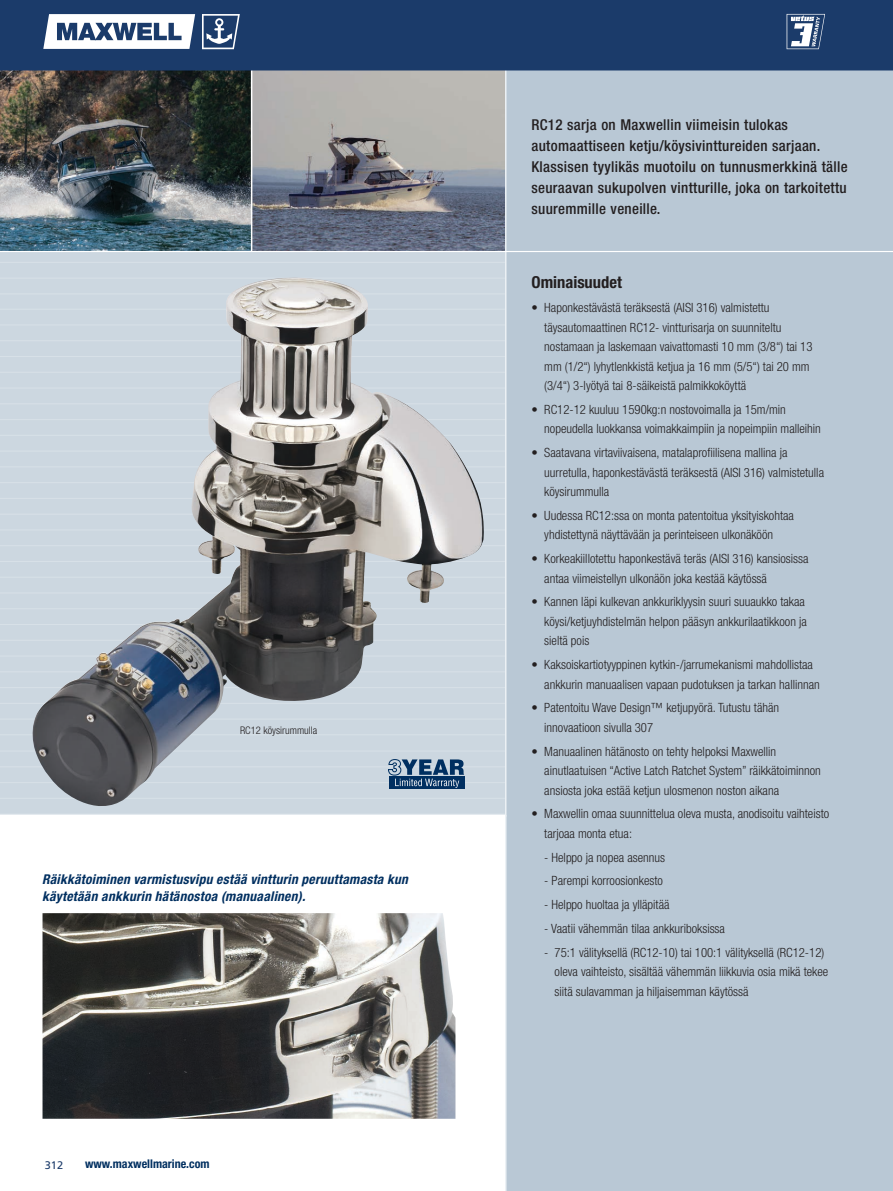
<style>
.page{position:relative;width:893px;height:1191px;background:#fff}
.page>*{position:absolute;margin:0;border:0;box-sizing:border-box;transform-origin:0 0}
.t1{font:700 condensed 16.5px "Helvetica Neue LT Std";color:#231f20}
.t2{font:500 condensed 15px/21px "Helvetica Neue LT Std";letter-spacing:.02em;color:#231f20}
.t3{font:italic 700 condensed 13.5px/16.5px "Helvetica Neue LT Std";letter-spacing:.02em;color:#002f60}
.t4{font:300 condensed 12.75px/19.5px "Helvetica Neue LT Std";color:#231f20}
.t5{font:700 condensed 12px "Helvetica Neue LT Std";color:#002f60}
.t6{font:10.95px "Frutiger LT Std";color:#1b3b6a}
.t7{font:300 condensed 10.5px "Helvetica Neue LT Std";color:#231f20}
</style>
<div class="page">
<img style="left:43px;top:913px;width:412px;height:205px">
<div style="left:0;top:43px;width:893px;height:771px;background:#ccd7e0"></div>
<img style="left:252px;top:70px;width:253px;height:181px">
<img style="left:0;top:70px;width:251px;height:181px">
<div style="left:506px;top:47px;width:387px;height:1144px;background:#b9c8d5"></div>
<hr style="left:251px;top:68px;width:1px;height:183px;background:#fff">
<hr style="left:505px;top:68px;width:1px;height:1123px;background:#ecf1f5">
<hr style="left:0;top:251px;width:893px;height:1px;background:#fff">
<hr style="left:0;top:309px;width:505px;height:1px;background:#d7e0e7">
<hr style="left:0;top:324px;width:505px;height:1px;background:#d7e0e7">
<hr style="left:0;top:340px;width:505px;height:1px;background:#d7e0e7">
<hr style="left:0;top:356px;width:505px;height:1px;background:#d7e0e7">
<hr style="left:0;top:372px;width:505px;height:1px;background:#d7e0e7">
<hr style="left:0;top:387px;width:505px;height:1px;background:#d7e0e7">
<hr style="left:0;top:403px;width:505px;height:1px;background:#d7e0e7">
<hr style="left:0;top:419px;width:505px;height:1px;background:#d7e0e7">
<hr style="left:0;top:435px;width:505px;height:1px;background:#d7e0e7">
<hr style="left:0;top:450px;width:505px;height:1px;background:#d7e0e7">
<hr style="left:0;top:466px;width:505px;height:1px;background:#d7e0e7">
<hr style="left:0;top:482px;width:505px;height:1px;background:#d7e0e7">
<hr style="left:0;top:498px;width:505px;height:1px;background:#d7e0e7">
<hr style="left:0;top:513px;width:505px;height:2px;background:#d7e0e7">
<hr style="left:0;top:529px;width:505px;height:1px;background:#d7e0e7">
<hr style="left:0;top:545px;width:505px;height:1px;background:#d7e0e7">
<hr style="left:0;top:561px;width:505px;height:1px;background:#d7e0e7">
<hr style="left:0;top:576px;width:505px;height:2px;background:#d7e0e7">
<hr style="left:0;top:592px;width:505px;height:1px;background:#d7e0e7">
<hr style="left:0;top:608px;width:505px;height:1px;background:#d7e0e7">
<hr style="left:0;top:624px;width:505px;height:1px;background:#d7e0e7">
<hr style="left:0;top:639px;width:505px;height:2px;background:#d7e0e7">
<hr style="left:0;top:655px;width:505px;height:1px;background:#d7e0e7">
<hr style="left:0;top:671px;width:505px;height:1px;background:#d7e0e7">
<hr style="left:0;top:687px;width:505px;height:1px;background:#d7e0e7">
<hr style="left:0;top:703px;width:505px;height:1px;background:#d7e0e7">
<hr style="left:0;top:718px;width:505px;height:1px;background:#d7e0e7">
<hr style="left:0;top:734px;width:505px;height:1px;background:#d7e0e7">
<hr style="left:0;top:750px;width:505px;height:1px;background:#d7e0e7">
<hr style="left:0;top:766px;width:505px;height:1px;background:#d7e0e7">
<hr style="left:0;top:782px;width:505px;height:1px;background:#d7e0e7">
<hr style="left:0;top:797px;width:505px;height:2px;background:#d7e0e7">
<hr style="left:0;top:813px;width:505px;height:1px;background:#d7e0e7">
<hr style="left:0;top:262px;width:505px;height:1px;background:#d7e0e7">
<hr style="left:0;top:277px;width:505px;height:2px;background:#d7e0e7">
<hr style="left:0;top:293px;width:505px;height:1px;background:#d7e0e7">
<img style="left:32px;top:278px;width:345px;height:528px">
<div style="left:0;top:0;width:893px;height:70px;background:#1b3b6a"></div>
<svg style="left:43px;top:14px;width:152px;height:35px"></svg>
<svg style="left:202px;top:14px;width:38px;height:35px"></svg>
<svg style="left:786px;top:13px;width:39px;height:37px"></svg>
<div style="left:389px;top:776px;width:76px;height:12px;background:#002f60"></div>
<svg style="left:388px;top:759px;width:76px;height:29px"></svg>
<p class="t7" style="left:240px;top:724px;width:79px">RC12 köysirummulla</p>
<p class="t3" style="left:42px;top:871px;width:367px">Räikkätoiminen varmistusvipu estää vintturin peruuttamasta kun käytetään ankkurin hätänostoa (manuaalinen).</p>
<p class="t6" style="left:45px;top:1158px;width:20px">312</p>
<p class="t5" style="left:85px;top:1156px;width:126px">www.maxwellmarine.com</p>
<p class="t2" style="left:531px;top:114px;width:318px">RC12 sarja on Maxwellin viimeisin tulokas automaattiseen ketju/köysivinttureiden sarjaan.<br>Klassisen tyylikäs muotoilu on tunnusmerkkinä tälle seuraavan sukupolven vintturille, joka on tarkoitettu suuremmille veneille.</p>
<p class="t1" style="left:531px;top:272px;width:92px">Ominaisuudet</p>
<p class="t4" style="left:544px;top:298px;width:270px;text-indent:-13px">• Haponkestävästä teräksestä (AISI 316) valmistettu täysautomaattinen RC12- vintturisarja on suunniteltu nostamaan ja laskemaan vaivattomasti 10 mm (3/8“) tai 13 mm (1/2“) lyhytlenkkistä ketjua ja 16 mm (5/5“) tai 20 mm (3/4“) 3-lyötyä tai 8-säikeistä palmikkoköyttä</p>
<p class="t4" style="left:544px;top:399px;width:278px;text-indent:-13px">• RC12-12 kuuluu 1590kg:n nostovoimalla ja 15m/min nopeudella luokkansa voimakkaimpiin ja nopeimpiin malleihin</p>
<p class="t4" style="left:544px;top:443px;width:281px;text-indent:-13px">• Saatavana virtaviivaisena, matalaprofiilisena mallina ja uurretulla, haponkestävästä teräksestä (AISI 316) valmistetulla köysirummulla</p>
<p class="t4" style="left:544px;top:505px;width:251px;text-indent:-13px">• Uudessa RC12:ssa on monta patentoitua yksityiskohtaa yhdistettynä näyttävään ja perinteiseen ulkonäköön</p>
<p class="t4" style="left:544px;top:549px;width:266px;text-indent:-13px">• Korkeakiillotettu haponkestävä teräs (AISI 316) kansiosissa antaa viimeistellyn ulkonäön joka kestää käytössä</p>
<p class="t4" style="left:544px;top:592px;width:264px;text-indent:-13px">• Kannen läpi kulkevan ankkuriklyysin suuri suuaukko takaa köysi/ketjuyhdistelmän helpon pääsyn ankkurilaatikkoon ja sieltä pois</p>
<p class="t4" style="left:544px;top:655px;width:277px;text-indent:-13px">• Kaksoiskartiotyyppinen kytkin-/jarrumekanismi mahdollistaa ankkurin manuaalisen vapaan pudotuksen ja tarkan hallinnan</p>
<p class="t4" style="left:544px;top:698px;width:236px;text-indent:-13px">• Patentoitu Wave Design™ ketjupyörä. Tutustu tähän innovaatioon sivulla 307</p>
<p class="t4" style="left:544px;top:741px;width:278px;text-indent:-13px">• Manuaalinen hätänosto on tehty helpoksi Maxwellin ainutlaatuisen “Active Latch Ratchet System” räikkätoiminnon ansiosta joka estää ketjun ulosmenon noston aikana</p>
<p class="t4" style="left:544px;top:804px;width:286px;text-indent:-13px">• Maxwellin omaa suunnittelua oleva musta, anodisoitu vaihteisto tarjoaa monta etua:</p>
<p class="t4" style="left:544px;top:847px;width:122px">- Helppo ja nopea asennus</p>
<p class="t4" style="left:544px;top:871px;width:120px">- Parempi korroosionkesto</p>
<p class="t4" style="left:544px;top:895px;width:127px">- Helppo huoltaa ja ylläpitää</p>
<p class="t4" style="left:544px;top:918px;width:182px">- Vaatii vähemmän tilaa ankkuriboksissa</p>
<p class="t4" style="left:555px;top:942px;width:275px;text-indent:-10px">- 75:1 välityksellä (RC12-10) tai 100:1 välityksellä (RC12-12) oleva vaihteisto, sisältää vähemmän liikkuvia osia mikä tekee siitä sulavamman ja hiljaisemman käytössä</p>
</div>
